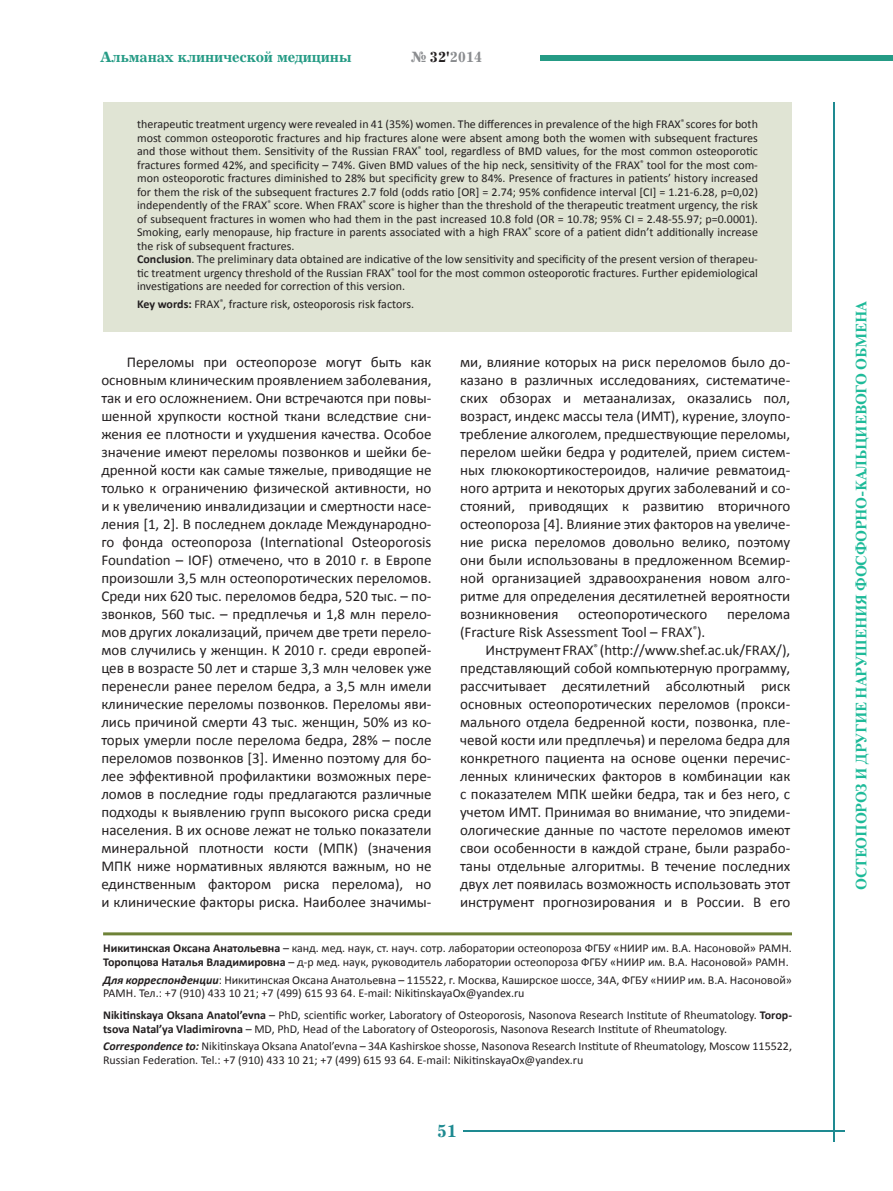
<style>
.page{position:relative;width:893px;height:1191px;background:#fff}
.page>*{position:absolute;margin:0;border:0;box-sizing:border-box;transform-origin:0 0}
.t1{font:700 18px "Excelsior LT Std";color:#1e8a91}
.t2{font:15px/18px "Calibri";color:#231f20;text-align:justify}
.t3{font:700 15px "Newton C";color:#1eba99}
.t4{font:700 15px "Excelsior LT Std";letter-spacing:-.01em;color:#259b85}
.t5{font:700 15px "Excelsior LT Std";letter-spacing:-.01em;color:#8a8c8f}
.t6{font:12px/13.5px "Calibri";color:#231f20}
.s1{color:#231f20}
.s2{font-weight:700}
.s3{font-weight:700;font-style:italic}
</style>
<div class="page">
<div style="left:540px;top:55px;width:353px;height:6px;background:#259b85"></div>
<hr style="left:833px;top:102px;width:2px;height:1039px;background:#1e8a91">
<hr style="left:463px;top:1130px;width:381px;height:2px;background:#1e8a91">
<hr style="left:103px;top:932px;width:689px;height:3px;background:#6e8237">
<div style="left:103px;top:102px;width:689px;height:229px;background:#e0e4d4"></div>
<p class="t4" style="left:100px;top:48px;width:253px">Альманах клинической медицины</p>
<p class="t5" style="left:411px;top:48px;width:73px">№ <span class="s1">32'</span>2014</p>
<p class="t6" style="left:137px;top:117px;width:622px">therapeutic treatment urgency were revealed in 41 (35%) women. The differences in prevalence of the high FRAX<sup>®</sup> scores for both most common osteoporotic fractures and hip fractures alone were absent among both the women with subsequent fractures and those without them. Sensitivity of the Russian FRAX<sup>®</sup> tool, regardless of BMD values, for the most common osteoporotic fractures formed 42%, and specificity – 74%. Given BMD values of the hip neck, sensitivity of the FRAX<sup>®</sup> tool for the most com&shy;mon osteoporotic fractures diminished to 28% but specificity grew to 84%. Presence of fractures in patients’ history increased for them the risk of the subsequent fractures 2.7 fold (odds ratio [OR] = 2.74; 95% confidence interval [CI] = 1.21-6.28, p=0,02) independently of the FRAX<sup>®</sup> score. When FRAX<sup>®</sup> score is higher than the threshold of the therapeutic treatment urgency, the risk of subsequent fractures in women who had them in the past increased 10.8 fold (OR = 10.78; 95% CI = 2.48-55.97; p=0.0001).<br>Smoking, early menopause, hip fracture in parents associated with a high FRAX<sup>®</sup> score of a patient didn’t additionally increase the risk of subsequent fractures.<br><span class="s2">Conclusion</span>. The preliminary data obtained are indicative of the low sensitivity and specificity of the present version of therapeu&shy;tic treatment urgency threshold of the Russian FRAX<sup>®</sup> tool for the most common osteoporotic fractures. Further epidemiological investigations are needed for correction of this version.</p>
<p class="t6" style="left:137px;top:297px;width:278px"><span class="s2">Key words:</span> FRAX<sup>®</sup>, fracture risk, osteoporosis risk factors.</p>
<p class="t2" style="left:101px;top:352px;width:332px;text-indent:26px">Переломы при остеопорозе могут быть как основным клиническим проявлением заболевания, так и его осложнением. Они встречаются при повы&shy;шенной хрупкости костной ткани вследствие сни&shy;жения ее плотности и ухудшения качества. Особое значение имеют переломы позвонков и шейки бе&shy;дренной кости как самые тяжелые, приводящие не только к ограничению физической активности, но и к увеличению инвалидизации и смертности насе&shy;ления [1, 2]. В последнем докладе Международно&shy;го фонда остеопороза (International Osteoporosis Foundation – IOF) отмечено, что в 2010 г. в Европе произошли 3,5 млн остеопоротических переломов.<br>Среди них 620 тыс. переломов бедра, 520 тыс. – по&shy;звонков, 560 тыс. – предплечья и 1,8 млн перело&shy;мов других локализаций, причем две трети перело&shy;мов случились у женщин. К 2010 г. среди европей&shy;цев в возрасте 50 лет и старше 3,3 млн человек уже перенесли ранее перелом бедра, а 3,5 млн имели клинические переломы позвонков. Переломы яви&shy;лись причиной смерти 43 тыс. женщин, 50% из ко&shy;торых умерли после перелома бедра, 28% – после переломов позвонков [3]. Именно поэтому для бо&shy;лее эффективной профилактики возможных пере&shy;ломов в последние годы предлагаются различные подходы к выявлению групп высокого риска среди населения. В их основе лежат не только показатели минеральной плотности кости (МПК) (значения МПК ниже нормативных являются важным, но не единственным фактором риска перелома), но и клинические факторы риска. Наиболее значимы-</p>
<p class="t2" style="left:460px;top:352px;width:332px">ми, влияние которых на риск переломов было до&shy;казано в различных исследованиях, систематиче&shy;ских обзорах и метаанализах, оказались пол, возраст, индекс массы тела (ИМТ), курение, злоупо&shy;требление алкоголем, предшествующие переломы, перелом шейки бедра у родителей, прием систем&shy;ных глюкокортикостероидов, наличие ревматоид&shy;ного артрита и некоторых других заболеваний и со&shy;стояний, приводящих к развитию вторичного остеопороза [4]. Влияние этих факторов на увеличе&shy;ние риска переломов довольно велико, поэтому они были использованы в предложенном Всемир&shy;ной организацией здравоохранения новом алго&shy;ритме для определения десятилетней вероятности возникновения</p>
<p class="t2" style="left:578px;top:604px;width:131px">остеопоротического</p>
<p class="t2" style="left:727px;top:604px;width:65px">перелома</p>
<p class="t2" style="left:460px;top:622px;width:247px">(Fracture Risk Assessment Tool – FRAX<sup>®</sup>).</p>
<p class="t2" style="left:486px;top:640px;width:306px">Инструмент FRAX<sup>®</sup> (http://www.shef.ac.uk/FRAX/),</p>
<p class="t2" style="left:460px;top:658px;width:332px">представляющий собой компьютерную программу,</p>
<p class="t2" style="left:460px;top:676px;width:332px">рассчитывает десятилетний абсолютный риск</p>
<p class="t2" style="left:460px;top:694px;width:332px">основных остеопоротических переломов (прокси-</p>
<p class="t2" style="left:460px;top:712px;width:332px">мального отдела бедренной кости, позвонка, пле-</p>
<p class="t2" style="left:460px;top:730px;width:332px">чевой кости или предплечья) и перелома бедра для</p>
<p class="t2" style="left:460px;top:748px;width:332px">конкретного пациента на основе оценки перечис-</p>
<p class="t2" style="left:460px;top:766px;width:332px">ленных клинических факторов в комбинации как</p>
<p class="t2" style="left:460px;top:784px;width:332px">с показателем МПК шейки бедра, так и без него, с</p>
<p class="t2" style="left:460px;top:802px;width:332px">учетом ИМТ. Принимая во внимание, что эпидеми-</p>
<p class="t2" style="left:460px;top:820px;width:332px">ологические данные по частоте переломов имеют</p>
<p class="t2" style="left:460px;top:838px;width:332px">свои особенности в каждой стране, были разрабо-</p>
<p class="t2" style="left:460px;top:856px;width:332px">таны отдельные алгоритмы. В течение последних</p>
<p class="t2" style="left:460px;top:874px;width:332px">двух лет появилась возможность использовать этот</p>
<p class="t2" style="left:460px;top:892px;width:332px">инструмент прогнозирования и в России. В его</p>
<p class="t6" style="left:103px;top:941px;width:690px"><span class="s2">Никитинская Оксана Анатольевна</span> – канд. мед. наук, ст. науч. сотр. лаборатории остеопороза ФГБУ «НИИР им. В.А. Насоновой» РАМН.<br><span class="s2">Торопцова Наталья Владимировна</span> – д-р мед. наук, руководитель лаборатории остеопороза ФГБУ «НИИР им. В.А. Насоновой» РАМН.</p>
<p class="t6" style="left:103px;top:972px;width:690px"><span class="s3">Для корреспонденции</span>: Никитинская Оксана Анатольевна – 115522, г. Москва, Каширское шоссе, 34А, ФГБУ «НИИР им. В.А. Насоновой»<br>РАМН. Тел.: +7 (910) 433 10 21; +7 (499) 615 93 64. E-mail: NikitinskayaOx@yandex.ru</p>
<p class="t6" style="left:103px;top:1007px;width:690px"><span class="s2">Nikitinskaya Oksana Anatol’evna</span> – PhD, scientific worker, Laboratory of Osteoporosis, Nasonova Research Institute of Rheumatology. <span class="s2">Torop&shy;tsova Natal’ya Vladimirovna</span> – MD, PhD, Head of the Laboratory of Osteoporosis, Nasonova Research Institute of Rheumatology.</p>
<p class="t6" style="left:103px;top:1039px;width:690px"><span class="s3">Сorrespondence to:</span> Nikitinskaya Oksana Anatol’evna – 34A Kashirskoe shosse, Nasonova Research Institute of Rheumatology, Moscow 115522,<br>Russian Federation. Теl.: +7 (910) 433 10 21; +7 (499) 615 93 64. E-mail: NikitinskayaOx@yandex.ru</p>
<p class="t1" style="left:437px;top:1120px;width:22px">51</p>
<p class="t3" style="left:853px;top:890px;width:590px;rotate:-90deg">ОСТЕОПОРОЗ И ДРУГИЕ НАРУШЕНИЯ ФОСФОРНО-КАЛЬЦИЕВОГО ОБМЕНА</p>
</div>
